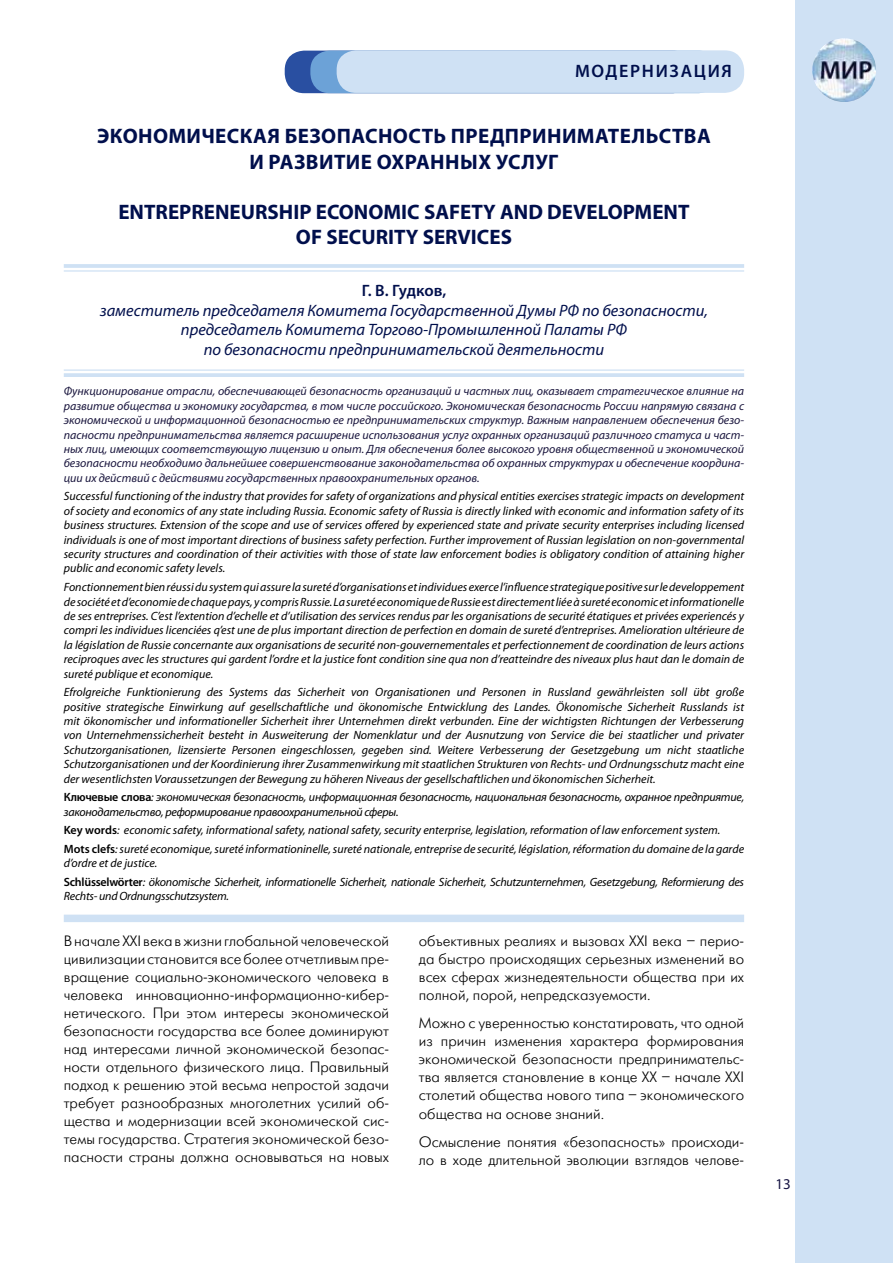
<style>
.page{position:relative;width:893px;height:1263px;background:#fff}
.page>*{position:absolute;margin:0;border:0;box-sizing:border-box;transform-origin:0 0}
.t1{font:700 21px/25.2px "Myriad Pro";letter-spacing:.005em;color:#000f4c;text-align:center}
.t2{font:600 18px "Myriad Pro";letter-spacing:.095em;color:#000f4c}
.t3{font:italic 16.5px/19.8px "Myriad Pro";color:#000f4c;text-align:center}
.t4{font:600 16.5px "Myriad Pro";letter-spacing:-.005em;color:#000f4c}
.t5{font:15px/18px "Futuris Light C";color:#000;text-align:justify}
.t6{font:15px "Myriad Pro";color:#171543}
.t7{font:italic 12px/14.4px "Myriad Pro";color:#000;text-align:justify}
.t8{font:italic 12px/14.4px "Myriad Pro";color:#19153d;text-align:justify}
.t9{font:italic 12px/14.4px "Myriad Pro";letter-spacing:-.02em;color:#000}
.s1{font-weight:600;font-style:normal}
</style>
<div class="page">
<div style="left:285px;top:51px;width:407px;height:42px;background:#294fa1;border-radius:19px"></div>
<div style="left:310px;top:51px;width:408px;height:42px;background:#6ca2d7;border-radius:19px"></div>
<div style="left:337px;top:50px;width:407px;height:43px;background:#cfe1f4;border-radius:19px"></div>
<hr style="left:64px;top:264px;width:680px;height:4px;background:#cfe1f4">
<hr style="left:64px;top:270px;width:680px;height:2px;background:#cfe1f4">
<hr style="left:64px;top:369px;width:680px;height:2px;background:#cfe1f4">
<hr style="left:64px;top:373px;width:680px;height:4px;background:#cfe1f4">
<div style="left:64px;top:915px;width:680px;height:7px;background:#cfe1f4"></div>
<div style="left:795px;top:0;width:98px;height:1263px;background:#cfe1f4"></div>
<img style="left:812px;top:38px;width:64px;height:64px;border-radius:32px">
<h2 class="t2" style="left:575px;top:59px;width:158px">МОДЕРНИЗАЦИЯ</h2>
<h1 class="t1" style="left:97px;top:123px;width:615px">Экономическая безопасность предпринимательства и развитие охранных услуг</h1>
<h1 class="t1" style="left:118px;top:199px;width:573px">ENTREPRENEURSHIP ECONOMIC SAFETY AND DEVELOPMENT<br>OF SECURITY SERVICES</h1>
<h3 class="t4" style="left:362px;top:280px;width:86px">Г. В. Гудков,</h3>
<h3 class="t3" style="left:100px;top:300px;width:609px">заместитель председателя Комитета Государственной Думы РФ по безопасности, председатель Комитета Торгово-Промышленной Палаты РФ<br>по безопасности предпринимательской деятельности</h3>
<p class="t8" style="left:64px;top:384px;width:682px">Функционирование отрасли, обеспечивающей безопасность организаций и частных лиц, оказывает стратегическое влияние на развитие общества и экономику государства, в том числе российского. Экономическая безопасность России напрямую связана с экономической и информационной безопасностью ее предпринимательских структур. Важным направлением обеспечения безо&shy;пасности предпринимательства является расширение использования услуг охранных организаций различного статуса и част&shy;ных лиц, имеющих соответствующую лицензию и опыт. Для обеспечения более высокого уровня общественной и экономической безопасности необходимо дальнейшее совершенствование законодательства об охранных структурах и обеспечение координа&shy;ции их действий с действиями государственных правоохранительных органов.</p>
<p class="t7" style="left:64px;top:489px;width:682px">Successful functioning of the industry that provides for safety of organizations and physical entities exercises strategic impacts on development of society and economics of any state including Russia. Economic safety of Russia is directly linked with economic and information safety of its business structures. Extension of the scope and use of services offered by experienced state and private security enterprises including licensed individuals is one of most important directions of business safety perfection. Further improvement of Russian legislation on non-governmental security structures and coordination of their activities with those of state law enforcement bodies is obligatory condition of attaining higher public and economic safety levels.</p>
<p class="t7" style="left:64px;top:580px;width:682px">Fonctionnement bien réussi du system qui assure la sureté d’organisations et individues exerce l’influence strategique positive sur le developpement de société et d’economie de chaque pays, y compris Russie. La sureté economique de Russie est directement liée à sureté economic et informationelle de ses entreprises. C’est l’extention d’echelle et d’utilisation des services rendus par les organisations de securité étatiques et privées experiencés y compri les individues licenciées q’est une de plus important direction de perfection en domain de sureté d’entreprises. Amelioration ultérieure de la législation de Russie concernante aux organisations de securité non-gouvernementales et perfectionnement de coordination de leurs actions reciproques avec les structures qui gardent l’ordre et la justice font condition sine qua non d’reatteindre des niveaux plus haut dan le domain de sureté publique et economique.</p>
<p class="t7" style="left:64px;top:685px;width:682px">Efrolgreiche Funktionierung des Systems das Sicherheit von Organisationen und Personen in Russland gewährleisten soll übt große positive strategische Einwirkung auf gesellschaftliche und ökonomische Entwicklung des Landes. Ökonomische Sicherheit Russlands ist mit ökonomischer und informationeller Sicherheit ihrer Unternehmen direkt verbunden. Eine der wichtigsten Richtungen der Verbesserung von Unternehmenssicherheit besteht in Ausweiterung der Nomenklatur und der Ausnutzung von Service die bei staatlicher und privater Schutzorganisationen, lizensierte Personen eingeschlossen, gegeben sind. Weitere Verbesserung der Gesetzgebung um nicht staatliche Schutzorganisationen und der Koordinierung ihrer Zusammenwirkung mit staatlichen Strukturen von Rechts- und Ordnungsschutz macht eine der wesentlichsten Voraussetzungen der Bewegung zu höheren Niveaus der gesellschaftlichen und ökonomischen Sicherheit.</p>
<p class="t9" style="left:64px;top:790px;width:682px"><span class="s1">Ключевые слова</span>: экономическая безопасность, информационная безопасность, национальная безопасность, охранное предприятие, законодательство, реформирование правоохранительной сферы.</p>
<p class="t7" style="left:64px;top:821px;width:682px;line-height:18.6px"><span class="s1">Key words</span>: economic safety, informational safety, national safety, security enterprise, legislation, reformation of law enforcement system.<br><span class="s1">Mots clefs</span>: sureté economique, sureté informationinelle, sureté nationale, entreprise de securité, législation, réformation du domaine de la garde</p>
<p class="t9" style="left:64px;top:854px;width:682px;line-height:18.6px">d’ordre et de justice.<br><span class="s1">Schlüsselwörter</span>: ökonomische Sicherheit, informationelle Sicherheit, nationale Sicherheit, Schutzunternehmen, Gesetzgebung, Reformierung des</p>
<p class="t9" style="left:64px;top:889px;width:167px">Rechts- und Ordnungsschutzsystem.</p>
<p class="t5" style="left:64px;top:932px;width:327px">В начале ХХI века в жизни глобальной человеческой цивилизации становится все более отчетливым пре&shy;вращение социально-экономического человека в человека инновационно-информационно-кибер&shy;нетического. При этом интересы экономической безопасности государства все более доминируют над интересами личной экономической безопас&shy;ности отдельного физического лица. Правильный подход к решению этой весьма непростой задачи требует разнообразных многолетних усилий об&shy;щества и модернизации всей экономической сис&shy;темы государства. Стратегия экономической безо&shy;пасности страны должна основываться на новых</p>
<p class="t5" style="left:419px;top:932px;width:327px">объективных реалиях и вызовах XXI века – перио&shy;да быстро происходящих серьезных изменений во всех сферах жизнедеятельности общества при их полной, порой, непредсказуемости.</p>
<p class="t5" style="left:419px;top:1015px;width:327px">Можно с уверенностью констатировать, что одной из причин изменения характера формирования экономической безопасности предпринимательс&shy;тва является становление в конце ХХ – начале ХХI столетий общества нового типа – экономического общества на основе знаний.</p>
<p class="t5" style="left:419px;top:1133px;width:327px">Осмысление понятия «безопасность» происходи&shy;ло в ходе длительной эволюции взглядов челове-</p>
<p class="t6" style="left:775px;top:1175px;width:17px">13</p>
</div>
